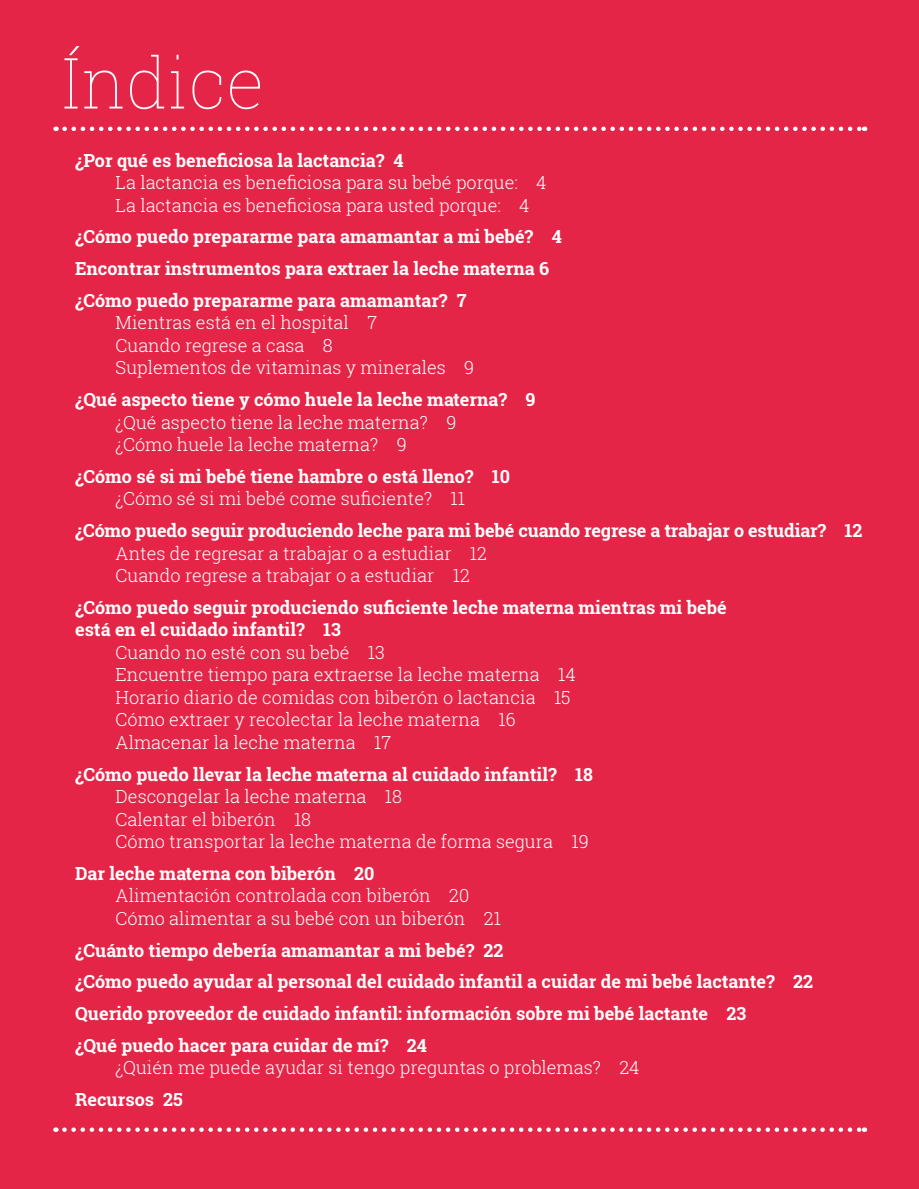
<style>
.page{position:relative;width:919px;height:1189px;background:#fff}
.page>*{position:absolute;margin:0;border:0;box-sizing:border-box;transform-origin:0 0}
.t1{font:100 70.5px "Roboto Slab";color:#fff}
.t2{font:300 18px "Roboto Slab";color:#fff}
.t3{font:700 18px/22.5px "Roboto Slab";color:#fff}
</style>
<div class="page">
<div style="left:1px;top:0;width:917px;height:1188px;background:#e42547"></div>
<svg style="left:65px;top:126px;width:799px;height:5px"></svg>
<svg style="left:64px;top:1127px;width:800px;height:4px"></svg>
<h2 class="t1" style="left:61px;top:35px;width:205px">Índice</h2>
<p class="t3" style="left:75px;top:149px;width:330px">¿Por qué es beneficiosa la lactancia? 4</p>
<p class="t2" style="left:116px;top:170px;width:432px">La lactancia es beneficiosa para su bebé porque: 4</p>
<p class="t2" style="left:116px;top:193px;width:415px">La lactancia es beneficiosa para usted porque: 4</p>
<p class="t3" style="left:75px;top:225px;width:488px">¿Cómo puedo prepararme para amamantar a mi bebé? 4</p>
<p class="t3" style="left:75px;top:257px;width:475px">Encontrar instrumentos para extraer la leche materna 6</p>
<p class="t3" style="left:75px;top:289px;width:393px">¿Cómo puedo prepararme para amamantar? 7</p>
<p class="t2" style="left:116px;top:310px;width:263px">Mientras está en el hospital 7</p>
<p class="t2" style="left:116px;top:333px;width:219px">Cuando regrese a casa 8</p>
<p class="t2" style="left:116px;top:355px;width:360px">Suplementos de vitaminas y minerales 9</p>
<p class="t3" style="left:75px;top:388px;width:461px">¿Qué aspecto tiene y cómo huele la leche materna? 9</p>
<p class="t2" style="left:116px;top:409px;width:342px">¿Qué aspecto tiene la leche materna? 9</p>
<p class="t2" style="left:116px;top:432px;width:292px">¿Cómo huele la leche materna? 9</p>
<p class="t3" style="left:75px;top:465px;width:436px">¿Cómo sé si mi bebé tiene hambre o está lleno? 10</p>
<p class="t2" style="left:116px;top:486px;width:351px">¿Cómo sé si mi bebé come suficiente? 11</p>
<p class="t3" style="left:75px;top:519px;width:788px">¿Cómo puedo seguir produciendo leche para mi bebé cuando regrese a trabajar o estudiar? 12</p>
<p class="t2" style="left:116px;top:540px;width:373px">Antes de regresar a trabajar o a estudiar 12</p>
<p class="t2" style="left:116px;top:563px;width:355px">Cuando regrese a trabajar o a estudiar 12</p>
<p class="t3" style="left:75px;top:595px;width:652px">¿Cómo puedo seguir produciendo suficiente leche materna mientras mi bebé está en el cuidado infantil? 13</p>
<p class="t2" style="left:116px;top:640px;width:271px">Cuando no esté con su bebé 13</p>
<p class="t2" style="left:116px;top:662px;width:461px">Encuentre tiempo para extraerse la leche materna 14</p>
<p class="t2" style="left:116px;top:685px;width:456px">Horario diario de comidas con biberón o lactancia 15</p>
<p class="t2" style="left:116px;top:707px;width:401px">Cómo extraer y recolectar la leche materna 16</p>
<p class="t2" style="left:116px;top:730px;width:277px">Almacenar la leche materna 17</p>
<p class="t3" style="left:75px;top:762px;width:519px">¿Cómo puedo llevar la leche materna al cuidado infantil? 18</p>
<p class="t2" style="left:116px;top:784px;width:288px">Descongelar la leche materna 18</p>
<p class="t2" style="left:116px;top:806px;width:197px">Calentar el biberón 18</p>
<p class="t2" style="left:116px;top:829px;width:474px">Cómo transportar la leche materna de forma segura 19</p>
<p class="t3" style="left:75px;top:861px;width:301px">Dar leche materna con biberón 20</p>
<p class="t2" style="left:116px;top:883px;width:355px">Alimentación controlada con biberón 20</p>
<p class="t2" style="left:116px;top:905px;width:387px">Cómo alimentar a su bebé con un biberón 21</p>
<p class="t3" style="left:75px;top:938px;width:429px">¿Cuánto tiempo debería amamantar a mi bebé? 22</p>
<p class="t3" style="left:75px;top:970px;width:739px">¿Cómo puedo ayudar al personal del cuidado infantil a cuidar de mi bebé lactante? 22</p>
<p class="t3" style="left:75px;top:1001px;width:672px">Querido proveedor de cuidado infantil: información sobre mi bebé lactante 23</p>
<p class="t3" style="left:75px;top:1033px;width:353px">¿Qué puedo hacer para cuidar de mí? 24</p>
<p class="t2" style="left:116px;top:1055px;width:525px">¿Quién me puede ayudar si tengo preguntas o problemas? 24</p>
<p class="t3" style="left:75px;top:1087px;width:109px">Recursos 25</p>
</div>
